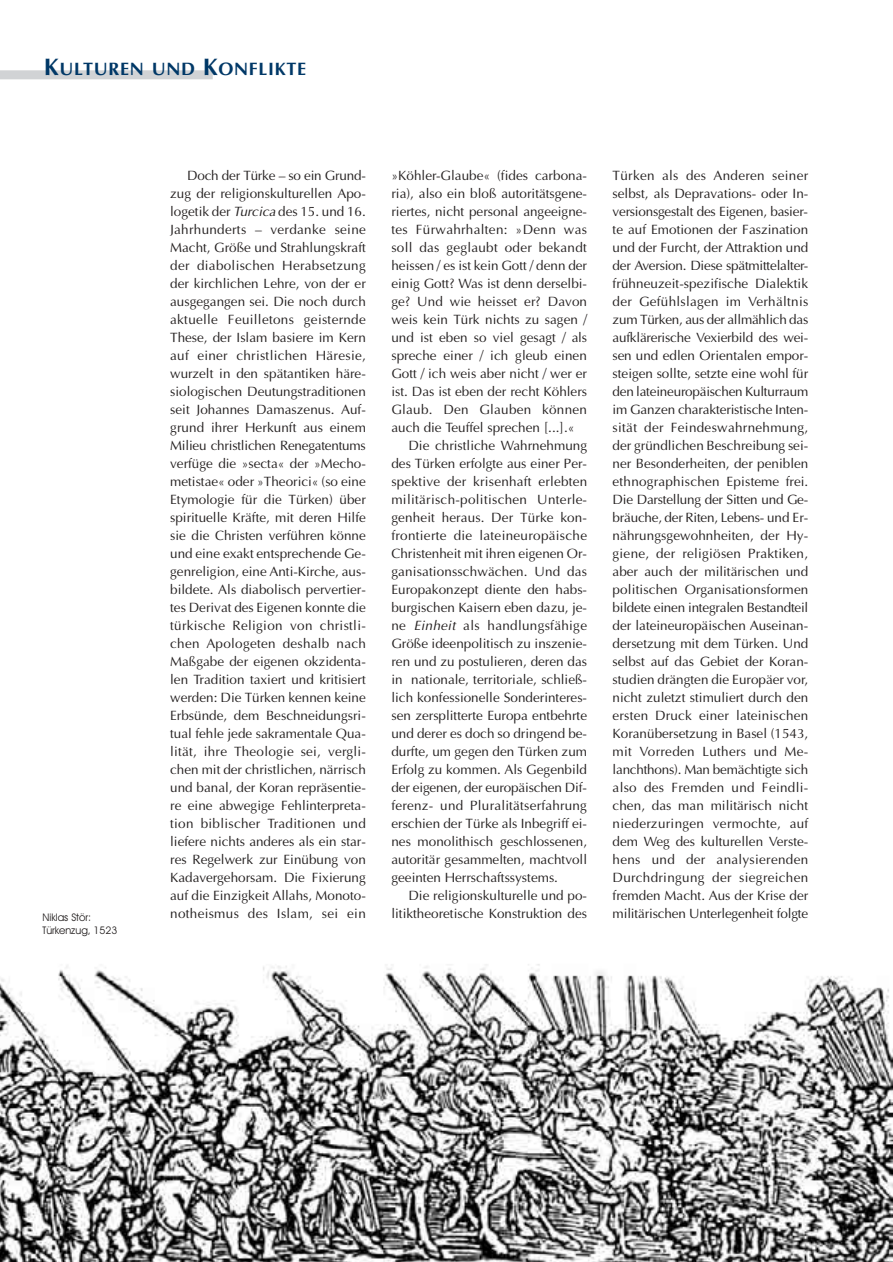
<style>
.page{position:relative;width:893px;height:1262px;background:#fff}
.page>*{position:absolute;margin:0;border:0;box-sizing:border-box;transform-origin:0 0}
.t1{font:700 18px "Optima";letter-spacing:.035em;color:#003867}
.t2{font:13.5px/18px "Optima";color:#231f1f;text-align:justify}
.t3{font:13.5px "Optima";letter-spacing:.02em;color:#231f1f}
.t4{font:10.5px "Avant Garde IT Cby BT";color:#231f1f}
.s1{font-size:24px}
.s2{font-style:italic}
</style>
<div class="page">
<div style="left:0;top:70px;width:213px;height:9px;background:#d1d3d5"></div>
<img style="left:0;top:964px;width:892px;height:297px">
<h1 class="t1" style="left:44px;top:61px;width:263px"><span class="s1">K</span>ULTUREN UND <span class="s1">K</span>ONFLIKTE</h1>
<p class="t2" style="left:170px;top:168px;width:197px;text-indent:17px">Doch der Türke – so ein Grund&shy;zug der religionskulturellen Apo&shy;logetik der <span class="s2">Turcica</span> des 15. und 16.<br>Jahrhunderts – verdanke seine Macht, Größe und Strahlungskraft der diabolischen Herabsetzung der kirchlichen Lehre, von der er ausgegangen sei. Die noch durch aktuelle Feuilletons geisternde These, der Islam basiere im Kern auf einer christlichen Häresie, wurzelt in den spätantiken häre&shy;siologischen Deutungstraditionen seit Johannes Damaszenus. Auf&shy;grund ihrer Herkunft aus einem Milieu christlichen Renegatentums verfüge die »secta« der »Mecho&shy;metistae« oder »Theorici« (so eine Etymologie für die Türken) über spirituelle Kräfte, mit deren Hilfe sie die Christen verführen könne und eine exakt entsprechende Ge&shy;genreligion, eine Anti-Kirche, aus&shy;bildete. Als diabolisch pervertier&shy;tes Derivat des Eigenen konnte die türkische Religion von christli&shy;chen Apologeten deshalb nach Maßgabe der eigenen okzidenta&shy;len Tradition taxiert und kritisiert werden: Die Türken kennen keine Erbsünde, dem Beschneidungsri&shy;tual fehle jede sakramentale Qua&shy;lität, ihre Theologie sei, vergli&shy;chen mit der christlichen, närrisch und banal, der Koran repräsentie&shy;re eine abwegige Fehlinterpreta&shy;tion biblischer Traditionen und liefere nichts anderes als ein star&shy;res Regelwerk zur Einübung von Kadavergehorsam. Die Fixierung auf die Einzigkeit Allahs, Monoto&shy;notheismus des Islam, sei ein</p>
<p class="t2" style="left:391px;top:168px;width:197px">»Köhler-Glaube« (fides carbona-</p>
<p class="t2" style="left:612px;top:167px;width:197px">Türken als des Anderen seiner selbst, als Depravations- oder In&shy;versionsgestalt des Eigenen, basier&shy;te auf Emotionen der Faszination und der Furcht, der Attraktion und der Aversion. Diese spätmittelalter&shy;frühneuzeit-spezifische Dialektik der Gefühlslagen im Verhältnis zum Türken, aus der allmählich das aufklärerische Vexierbild des wei&shy;sen und edlen Orientalen empor&shy;steigen sollte, setzte eine wohl für den lateineuropäischen Kulturraum im Ganzen charakteristische Inten&shy;sität der Feindeswahrnehmung, der gründlichen Beschreibung sei&shy;ner Besonderheiten, der peniblen ethnographischen Episteme frei.<br>Die Darstellung der Sitten und Ge&shy;bräuche, der Riten, Lebens- und Er&shy;nährungsgewohnheiten, der Hy&shy;giene, der religiösen Praktiken, aber auch der militärischen und politischen Organisationsformen bildete einen integralen Bestandteil der lateineuropäischen Auseinan&shy;dersetzung mit dem Türken. Und selbst auf das Gebiet der Koran&shy;studien drängten die Europäer vor, nicht zuletzt stimuliert durch den ersten Druck einer lateinischen Koranübersetzung in Basel (1543, mit Vorreden Luthers und Me&shy;lanchthons). Man bemächtigte sich also des Fremden und Feindli&shy;chen, das man militärisch nicht niederzuringen vermochte, auf dem Weg des kulturellen Verste&shy;hens und der analysierenden Durchdringung der siegreichen fremden Macht. Aus der Krise der</p>
<p class="t2" style="left:391px;top:186px;width:197px">ria), also ein bloß autoritätsgene-</p>
<p class="t2" style="left:391px;top:204px;width:197px">riertes, nicht personal angeeigne-</p>
<p class="t3" style="left:391px;top:224px;width:197px">tes Fürwahrhalten: »Denn was</p>
<p class="t3" style="left:391px;top:242px;width:197px">soll das geglaubt oder bekandt</p>
<p class="t2" style="left:391px;top:258px;width:197px">heissen / es ist kein Gott / denn der</p>
<p class="t2" style="left:391px;top:276px;width:197px">einig Gott? Was ist denn derselbi-</p>
<p class="t2" style="left:391px;top:294px;width:197px">ge? Und wie heisset er? Davon</p>
<p class="t2" style="left:391px;top:312px;width:197px">weis kein Türk nichts zu sagen /</p>
<p class="t2" style="left:391px;top:330px;width:197px">und ist eben so viel gesagt / als</p>
<p class="t2" style="left:391px;top:347px;width:197px">spreche einer / ich gleub einen</p>
<p class="t2" style="left:391px;top:365px;width:197px">Gott / ich weis aber nicht / wer er</p>
<p class="t2" style="left:391px;top:383px;width:197px">ist. Das ist eben der recht Köhlers</p>
<p class="t3" style="left:391px;top:404px;width:197px">Glaub. Den Glauben können</p>
<p class="t2" style="left:391px;top:419px;width:185px">auch die Teuffel sprechen [...].«</p>
<p class="t2" style="left:408px;top:437px;width:180px">Die christliche Wahrnehmung</p>
<p class="t2" style="left:391px;top:455px;width:197px">des Türken erfolgte aus einer Per-</p>
<p class="t2" style="left:391px;top:473px;width:197px">spektive der krisenhaft erlebten</p>
<p class="t3" style="left:391px;top:494px;width:197px">militärisch-politischen Unterle-</p>
<p class="t2" style="left:391px;top:509px;width:197px">genheit heraus. Der Türke kon-</p>
<p class="t3" style="left:391px;top:530px;width:197px">frontierte die lateineuropäische</p>
<p class="t2" style="left:391px;top:545px;width:197px">Christenheit mit ihren eigenen Or-</p>
<p class="t2" style="left:391px;top:563px;width:197px">ganisationsschwächen. Und das</p>
<p class="t2" style="left:391px;top:581px;width:197px">Europakonzept diente den habs-</p>
<p class="t2" style="left:391px;top:599px;width:197px">burgischen Kaisern eben dazu, je-</p>
<p class="t3" style="left:391px;top:620px;width:197px">ne <span class="s2">Einheit</span> als handlungsfähige</p>
<p class="t2" style="left:391px;top:635px;width:197px">Größe ideenpolitisch zu inszenie-</p>
<p class="t2" style="left:391px;top:653px;width:197px">ren und zu postulieren, deren das</p>
<p class="t2" style="left:391px;top:671px;width:197px">in nationale, territoriale, schließ-</p>
<p class="t2" style="left:391px;top:689px;width:197px">lich konfessionelle Sonderinteres-</p>
<p class="t2" style="left:391px;top:707px;width:197px">sen zersplitterte Europa entbehrte</p>
<p class="t2" style="left:391px;top:725px;width:197px">und derer es doch so dringend be-</p>
<p class="t2" style="left:391px;top:743px;width:197px">durfte, um gegen den Türken zum</p>
<p class="t2" style="left:391px;top:761px;width:197px">Erfolg zu kommen. Als Gegenbild</p>
<p class="t2" style="left:391px;top:779px;width:197px">der eigenen, der europäischen Dif-</p>
<p class="t2" style="left:391px;top:797px;width:197px">ferenz- und Pluralitätserfahrung</p>
<p class="t2" style="left:391px;top:815px;width:197px">erschien der Türke als Inbegriff ei-</p>
<p class="t2" style="left:391px;top:833px;width:197px">nes monolithisch geschlossenen,</p>
<p class="t2" style="left:391px;top:851px;width:197px">autoritär gesammelten, machtvoll</p>
<p class="t2" style="left:391px;top:869px;width:168px">geeinten Herrschaftssystems.</p>
<p class="t2" style="left:408px;top:887px;width:180px">Die religionskulturelle und po-</p>
<p class="t2" style="left:391px;top:905px;width:197px">litiktheoretische Konstruktion des</p>
<p class="t4" style="left:43px;top:913px;width:50px">Niklas Stör:</p>
<p class="t2" style="left:612px;top:905px;width:197px">militärischen Unterlegenheit folgte</p>
<p class="t4" style="left:43px;top:927px;width:76px">Türkenzug, 1523</p>
</div>
